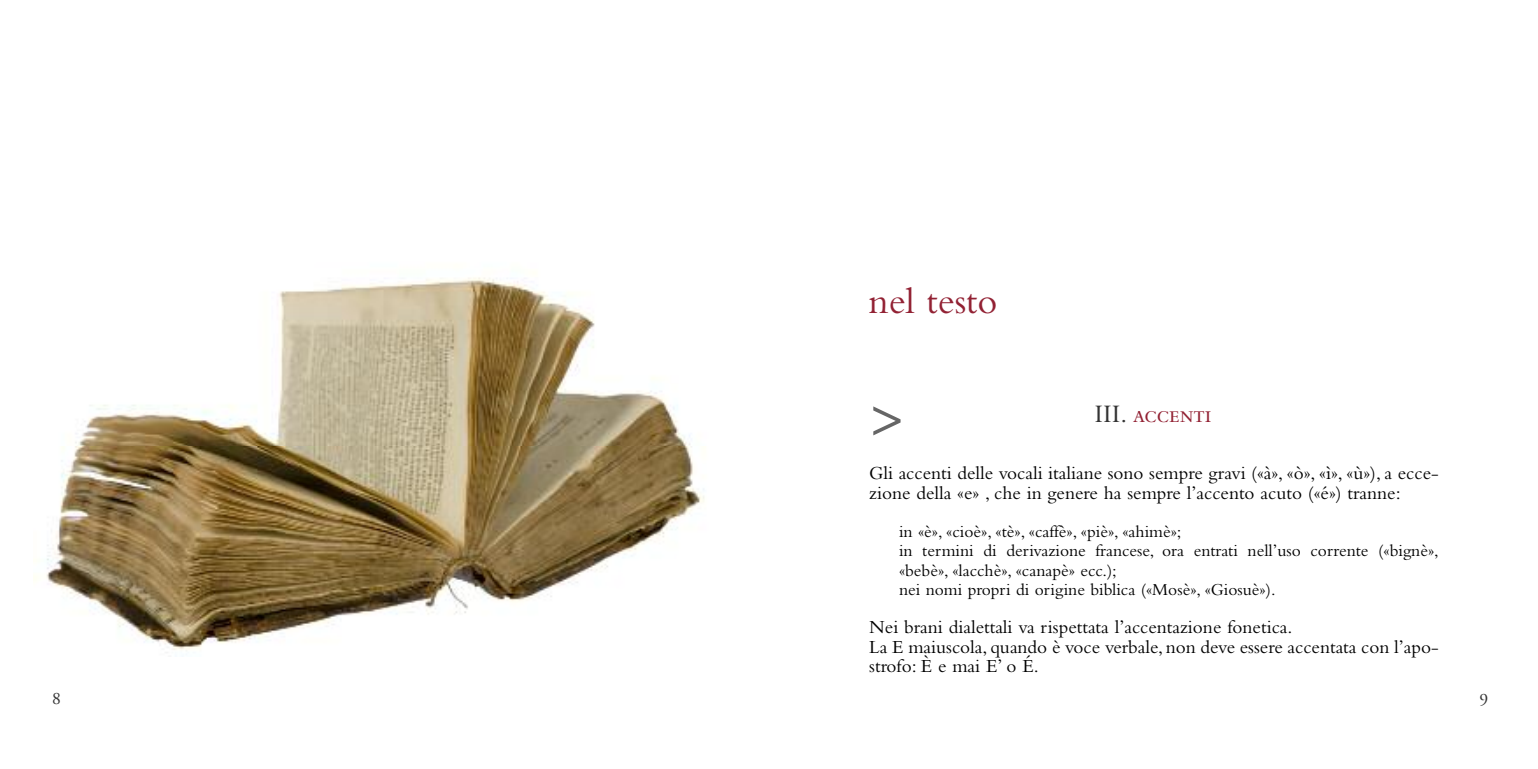
<style>
.page{position:relative;width:1538px;height:769px;background:#fff}
.page>*{position:absolute;margin:0;border:0;box-sizing:border-box;transform-origin:0 0}
.t1{font:70px "Adobe Garamond";color:#666}
.t2{font:38.5px "Bembo";color:#922133}
.t3{font:24.5px "Bembo SC";letter-spacing:-.01em;color:#922133}
.t4{font:19.25px/19.2px "Bembo";color:#000}
.t5{font:17.5px/19.2px "Bembo";color:#000}
.t6{font:17.5px "Adobe Garamond";color:#333}
.s1{font-family:"Bembo";font-size:26.25px;color:#333}
</style>
<div class="page">
<img style="left:34px;top:277px;width:671px;height:374px">
<h2 class="t2" style="left:869px;top:288px;width:130px">nel testo</h2>
<h1 class="t1" style="left:869px;top:385px;width:36px">&gt;</h1>
<p class="t3" style="left:1094px;top:405px;width:119px"><span class="s1">III.</span> accenti</p>
<p class="t4" style="left:869px;top:466px;width:571px">Gli accenti delle vocali italiane sono sempre gravi («à», «ò», «ì», «ù»), a ecce&shy;zione della «e» , che in genere ha sempre l’accento acuto («é») tranne:</p>
<p class="t5" style="left:899px;top:524px;width:541px">in «è», «cioè», «tè», «caffè», «piè», «ahimè»;<br>in termini di derivazione francese, ora entrati nell’uso corrente («bignè», «bebè», «lacchè», «canapè» ecc.);<br>nei nomi propri di origine biblica («Mosè», «Giosuè»).</p>
<p class="t4" style="left:869px;top:620px;width:571px">Nei brani dialettali va rispettata l’accentazione fonetica.<br>La E maiuscola,quando è voce verbale,non deve essere accentata con l’apo&shy;strofo: È e mai E’ o É.</p>
<p class="t6" style="left:52px;top:691px;width:10px">8</p>
<p class="t6" style="left:1479px;top:692px;width:10px">9</p>
</div>
